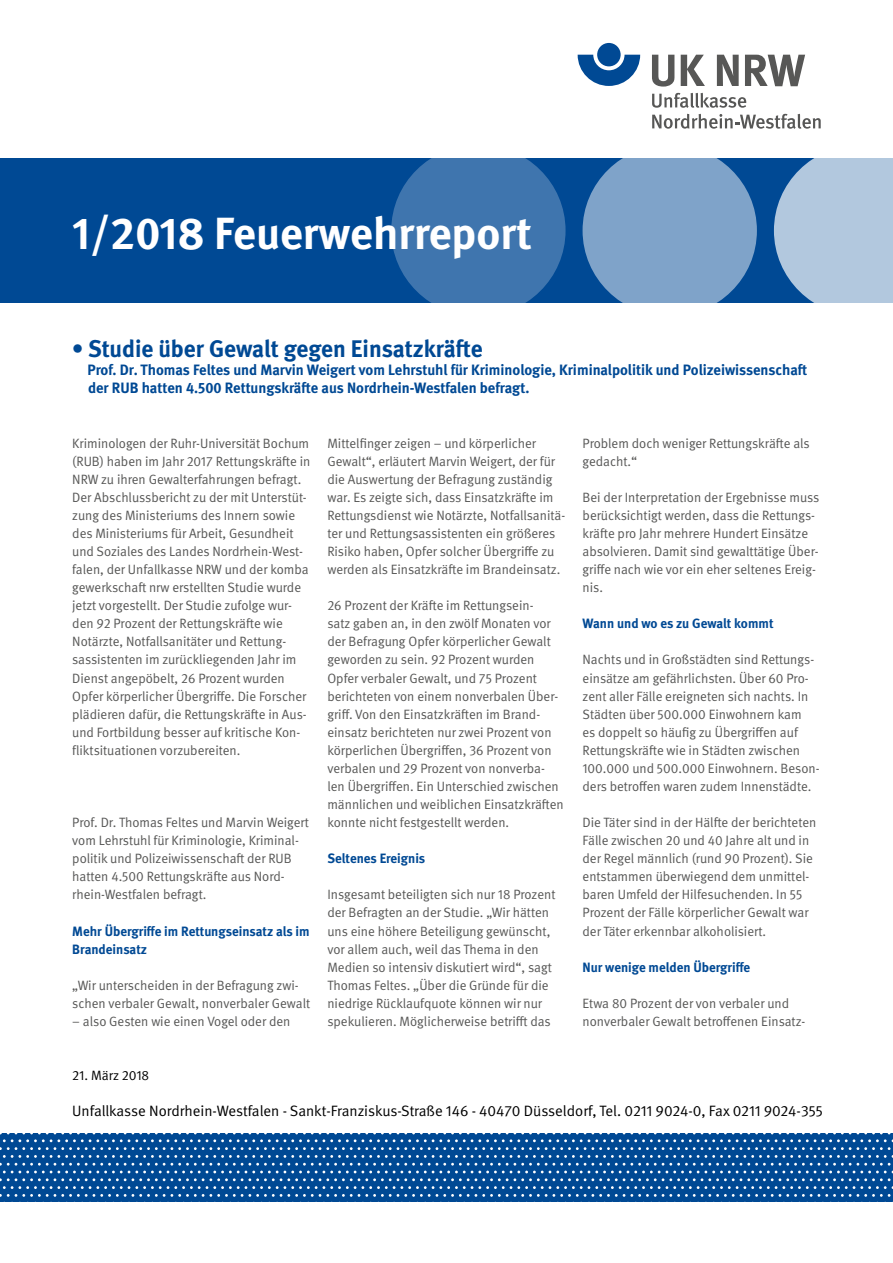
<style>
.page{position:relative;width:893px;height:1263px;background:#fff}
.page>*{position:absolute;margin:0;border:0;box-sizing:border-box;transform-origin:0 0}
.t1{font:700 45px "DGUV Meta";color:#fff}
.t2{font:700 24px "DGUV Meta";color:#004994}
.t3{font:700 15px/18px "DGUV Meta";color:#004994}
.t4{font:15px "DGUV Meta";color:#000}
.t5{font:13.5px/18px "DGUV Meta";color:#575756}
.t6{font:700 13.5px/18.1px "DGUV Meta";color:#004994}
.t7{font:13.5px "DGUV Meta";color:#000}
</style>
<div class="page">
<div style="left:0;top:158px;width:893px;height:145px;background:#004994"></div>
<svg style="left:578px;top:55px;width:62px;height:31px"></svg>
<div style="left:597px;top:43px;width:24px;height:23px;background:#004994;border-radius:50%"></div>
<svg style="left:652px;top:55px;width:22px;height:32px"></svg>
<svg style="left:681px;top:55px;width:24px;height:31px"></svg>
<svg style="left:717px;top:55px;width:22px;height:31px"></svg>
<svg style="left:745px;top:55px;width:60px;height:31px"></svg>
<svg style="left:652px;top:93px;width:94px;height:15px"></svg>
<svg style="left:652px;top:114px;width:169px;height:15px"></svg>
<svg style="left:0;top:1133px;width:893px;height:69px;background:#17599d"></svg>
<svg style="left:583px;top:145px;width:174px;height:171px;background:#87a9cc"></svg>
<svg style="left:774px;top:158px;width:119px;height:145px;background:#a0bbd6"></svg>
<svg style="left:391px;top:145px;width:175px;height:171px;background:#4c7eb3"></svg>
<h1 class="t1" style="left:72px;top:206px;width:461px">1/2018 Feuerwehrreport</h1>
<h2 class="t2" style="left:72px;top:335px;width:412px">• Studie über Gewalt gegen Einsatzkräfte</h2>
<p class="t3" style="left:87px;top:361px;width:721px">Prof. Dr. Thomas Feltes und Marvin Weigert vom Lehrstuhl für Kriminologie, Kriminalpolitik und Polizeiwissenschaft der RUB hatten 4.500 Rettungskräfte aus Nordrhein-Westfalen befragt.</p>
<p class="t5" style="left:72px;top:434px;width:240px">Kriminologen der Ruhr-Universität Bochum (RUB) haben im Jahr 2017 Rettungskräfte in NRW zu ihren Gewalterfahrungen befragt.<br>Der Abschlussbericht zu der mit Unterstüt&shy;zung des Ministeriums des Innern sowie des Ministeriums für Arbeit, Gesundheit und Soziales des Landes Nordrhein-West&shy;falen, der Unfallkasse NRW und der komba gewerkschaft nrw erstellten Studie wurde jetzt vorgestellt. Der Studie zufolge wur&shy;den 92 Prozent der Rettungskräfte wie Notärzte, Notfallsanitäter und Rettung&shy;sassistenten im zurückliegenden Jahr im Dienst angepöbelt, 26 Prozent wurden Opfer körperlicher Übergriffe. Die Forscher plädieren dafür, die Rettungskräfte in Aus&shy;und Fortbildung besser auf kritische Kon&shy;fliktsituationen vorzubereiten.</p>
<p class="t5" style="left:72px;top:814px;width:238px">Prof. Dr. Thomas Feltes und Marvin Weigert vom Lehrstuhl für Kriminologie, Kriminal&shy;politik und Polizeiwissenschaft der RUB hatten 4.500 Rettungskräfte aus Nord&shy;rhein-Westfalen befragt.</p>
<p class="t6" style="left:72px;top:922px;width:239px">Mehr Übergriffe im Rettungseinsatz als im<br>Brandeinsatz</p>
<p class="t5" style="left:72px;top:976px;width:239px">„Wir unterscheiden in der Befragung zwi&shy;schen verbaler Gewalt, nonverbaler Gewalt</p>
<p class="t5" style="left:72px;top:1012px;width:220px">– also Gesten wie einen Vogel oder den</p>
<p class="t7" style="left:72px;top:1067px;width:78px">21. März 2018</p>
<p class="t5" style="left:327px;top:434px;width:239px">Mittelfinger zeigen – und körperlicher Gewalt“, erläutert Marvin Weigert, der für die Auswertung der Befragung zuständig war. Es zeigte sich, dass Einsatzkräfte im Rettungsdienst wie Notärzte, Notfallsanitä&shy;ter und Rettungsassistenten ein größeres Risiko haben, Opfer solcher Übergriffe zu werden als Einsatzkräfte im Brandeinsatz.</p>
<p class="t5" style="left:327px;top:597px;width:238px">26 Prozent der Kräfte im Rettungsein-<br>satz gaben an, in den zwölf Monaten vor der Befragung Opfer körperlicher Gewalt geworden zu sein. 92 Prozent wurden Opfer verbaler Gewalt, und 75 Prozent berichteten von einem nonverbalen Über&shy;griff. Von den Einsatzkräften im Brand&shy;einsatz berichteten nur zwei Prozent von körperlichen Übergriffen, 36 Prozent von verbalen und 29 Prozent von nonverba&shy;len Übergriffen. Ein Unterschied zwischen männlichen und weiblichen Einsatzkräften konnte nicht festgestellt werden.</p>
<p class="t6" style="left:327px;top:850px;width:99px">Seltenes Ereignis</p>
<p class="t5" style="left:327px;top:886px;width:230px">Insgesamt beteiligten sich nur 18 Prozent der Befragten an der Studie. „Wir hätten uns eine höhere Beteiligung gewünscht, vor allem auch, weil das Thema in den Medien so intensiv diskutiert wird“, sagt Thomas Feltes. „Über die Gründe für die niedrige Rücklaufquote können wir nur spekulieren. Möglicherweise betrifft das</p>
<p class="t5" style="left:583px;top:434px;width:229px">Problem doch weniger Rettungskräfte als gedacht.“</p>
<p class="t5" style="left:583px;top:488px;width:238px">Bei der Interpretation der Ergebnisse muss berücksichtigt werden, dass die Rettungs&shy;kräfte pro Jahr mehrere Hundert Einsätze absolvieren. Damit sind gewalttätige Über&shy;griffe nach wie vor ein eher seltenes Ereig&shy;nis.</p>
<p class="t6" style="left:583px;top:615px;width:192px">Wann und wo es zu Gewalt kommt</p>
<p class="t5" style="left:583px;top:651px;width:239px">Nachts und in Großstädten sind Rettungs&shy;einsätze am gefährlichsten. Über 60 Pro&shy;zent aller Fälle ereigneten sich nachts. In Städten über 500.000 Einwohnern kam<br>es doppelt so häufig zu Übergriffen auf Rettungskräfte wie in Städten zwischen 100.000 und 500.000 Einwohnern. Beson&shy;ders betroffen waren zudem Innenstädte.</p>
<p class="t5" style="left:583px;top:814px;width:235px">Die Täter sind in der Hälfte der berichteten Fälle zwischen 20 und 40 Jahre alt und in der Regel männlich (rund 90 Prozent). Sie entstammen überwiegend dem unmittel&shy;baren Umfeld der Hilfesuchenden. In 55<br>Prozent der Fälle körperlicher Gewalt war der Täter erkennbar alkoholisiert.</p>
<p class="t6" style="left:583px;top:958px;width:169px">Nur wenige melden Übergriffe</p>
<p class="t5" style="left:583px;top:994px;width:224px">Etwa 80 Prozent der von verbaler und nonverbaler Gewalt betroffenen Einsatz-</p>
<p class="t4" style="left:72px;top:1102px;width:752px">Unfallkasse Nordrhein-Westfalen - Sankt-Franziskus-Straße 146 - 40470 Düsseldorf, Tel. 0211 9024-0, Fax 0211 9024-355</p>
</div>
